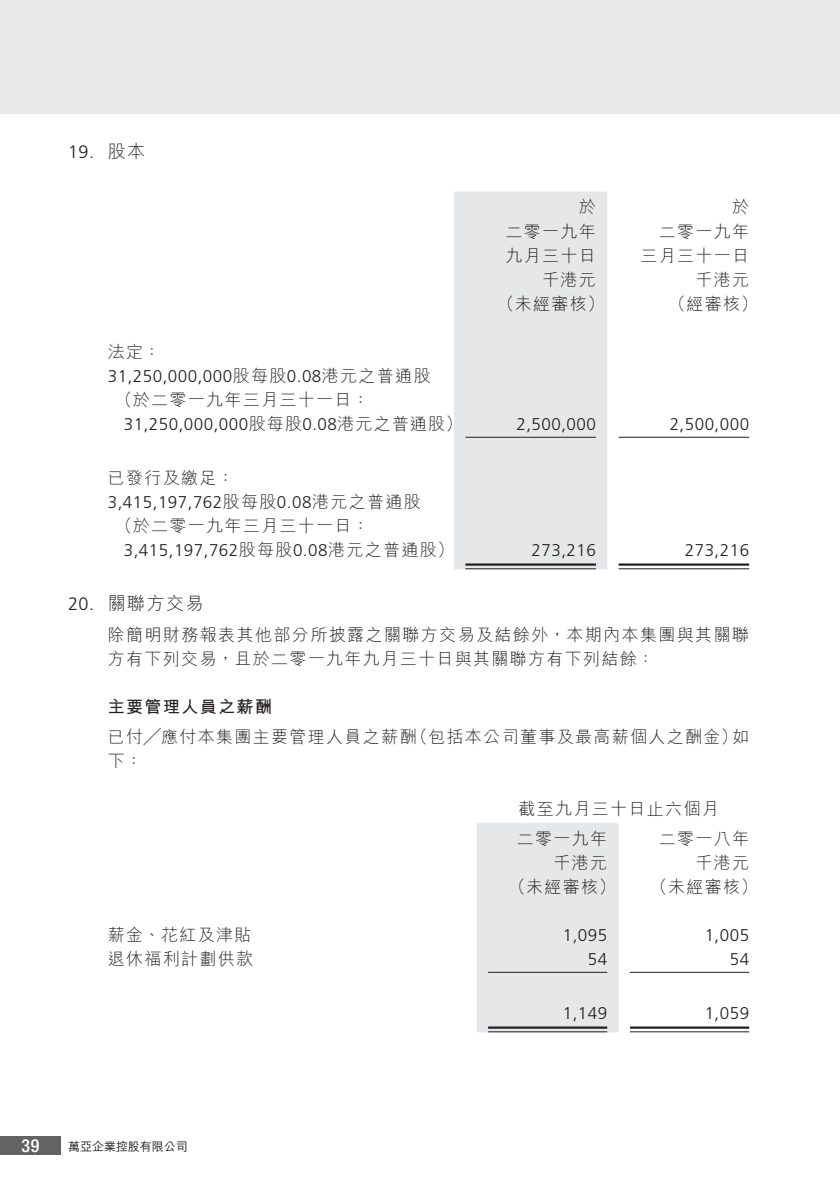
<style>
.page{position:relative;width:840px;height:1191px;background:#fff}
.page>*{position:absolute;margin:0;border:0;box-sizing:border-box;transform-origin:0 0}
.t1{font:300 18px "M Hei HK";letter-spacing:.08em;color:#231f20}
.t2{font:300 18px "Frutiger LT Std";color:#231f20}
.t3{font:500 condensed 18px "Helvetica Neue LT Std";color:#fff}
.t4{font:300 17px/24px "M Hei HK";letter-spacing:.08em;color:#231f20}
.t5{font:300 17px "Frutiger LT Std";letter-spacing:.03em;color:#231f20}
.t6{font:700 17px "M Hei HK";letter-spacing:.08em;color:#231f20}
.t7{font:500 12px "M Hei HK";letter-spacing:-.005em;color:#231f20}
.s1{font-family:"M Hei HK"}
</style>
<div class="page">
<div style="left:0;top:1136px;width:61px;height:18px;background:#636366"></div>
<div style="left:454px;top:192px;width:153px;height:377px;background:#e6e7e9"></div>
<hr style="left:465px;top:437px;width:130px;height:1px;background:#231f20">
<hr style="left:618px;top:437px;width:130px;height:1px;background:#231f20">
<hr style="left:465px;top:563px;width:130px;height:2px;background:#231f20">
<hr style="left:465px;top:568px;width:130px;height:1px;background:#231f20">
<hr style="left:618px;top:563px;width:130px;height:2px;background:#231f20">
<hr style="left:618px;top:568px;width:130px;height:1px;background:#231f20">
<div style="left:477px;top:823px;width:141px;height:209px;background:#e6e7e9"></div>
<hr style="left:488px;top:971px;width:119px;height:1px;background:#231f20">
<hr style="left:629px;top:971px;width:119px;height:1px;background:#231f20">
<hr style="left:488px;top:1026px;width:119px;height:2px;background:#231f20">
<hr style="left:488px;top:1031px;width:119px;height:1px;background:#231f20">
<hr style="left:629px;top:1026px;width:119px;height:2px;background:#231f20">
<hr style="left:629px;top:1031px;width:119px;height:1px;background:#231f20">
<p class="t2" style="left:68px;top:141px;width:28px">19.</p>
<p class="t2" style="left:68px;top:593px;width:28px">20.</p>
<p class="t1" style="left:108px;top:139px;width:39px">股本</p>
<p class="t4" style="left:108px;top:339px;width:54px">法定：</p>
<p class="t5" style="left:108px;top:366px;width:324px">31,250,000,000<span class="s1">股每股</span>0.08<span class="s1">港元之普通股</span></p>
<p class="t4" style="left:115px;top:387px;width:255px">（於二零一九年三月三十一日：</p>
<p class="t5" style="left:124px;top:414px;width:340px">31,250,000,000<span class="s1">股每股</span>0.08<span class="s1">港元之普通股(</span></p>
<p class="t4" style="left:108px;top:465px;width:128px">已發行及繳足：</p>
<p class="t5" style="left:108px;top:492px;width:314px">3,415,197,762<span class="s1">股每股</span>0.08<span class="s1">港元之普通股</span></p>
<p class="t4" style="left:115px;top:513px;width:255px">（於二零一九年三月三十一日：</p>
<p class="t5" style="left:124px;top:540px;width:332px">3,415,197,762<span class="s1">股每股</span>0.08<span class="s1">港元之普通股(</span></p>
<p class="t1" style="left:108px;top:590px;width:97px">關聯方交易</p>
<p class="t4" style="left:505px;top:195px;width:92px;text-align:justify;text-indent:73px">於二零一九年九月三十日</p>
<p class="t4" style="left:640px;top:195px;width:110px;text-align:right">於<br>二零一九年三月三十一日千港元</p>
<p class="t4" style="left:542px;top:267px;width:55px">千港元</p>
<p class="t4" style="left:497px;top:291px;width:108px">（未經審核）</p>
<p class="t4" style="left:668px;top:291px;width:90px">（經審核(</p>
<p class="t5" style="left:516px;top:414px;width:81px">2,500,000</p>
<p class="t5" style="left:669px;top:414px;width:81px">2,500,000</p>
<p class="t5" style="left:531px;top:540px;width:66px">273,216</p>
<p class="t5" style="left:684px;top:540px;width:66px">273,216</p>
<p class="t4" style="left:108px;top:622px;width:642px">除簡明財務報表其他部分所披露之關聯方交易及結餘外，本期內本集團與其關聯方有下列交易，且於二零一九年九月三十日與其關聯方有下列結餘：</p>
<p class="t6" style="left:108px;top:694px;width:166px">主要管理人員之薪酬</p>
<p class="t4" style="left:731px;top:724px;width:18px">如</p>
<p class="t4" style="left:108px;top:724px;width:310px">已付╱應付本集團主要管理人員之薪酬下：</p>
<p class="t4" style="left:410px;top:724px;width:328px">（包括本公司董事及最高薪個人之酬金）</p>
<p class="t4" style="left:658px;top:793px;width:92px;line-height:29.6px;text-indent:-140px">截至九月三十日止六個月<br>二零一八年</p>
<p class="t4" style="left:516px;top:825px;width:92px">二零一九年</p>
<p class="t4" style="left:108px;top:921px;width:145px">薪金、花紅及津貼</p>
<p class="t4" style="left:108px;top:945px;width:147px">退休福利計劃供款</p>
<p class="t4" style="left:553px;top:849px;width:55px">千港元</p>
<p class="t4" style="left:695px;top:849px;width:55px">千港元</p>
<p class="t4" style="left:508px;top:873px;width:108px">（未經審核）</p>
<p class="t4" style="left:650px;top:873px;width:108px">（未經審核(</p>
<p class="t5" style="left:562px;top:925px;width:46px">1,095</p>
<p class="t5" style="left:704px;top:925px;width:46px">1,005</p>
<p class="t5" style="left:587px;top:949px;width:21px">54</p>
<p class="t5" style="left:729px;top:949px;width:21px">54</p>
<p class="t5" style="left:562px;top:1003px;width:46px">1,149</p>
<p class="t5" style="left:704px;top:1003px;width:46px">1,059</p>
<p class="t3" style="left:22px;top:1134px;width:19px">39</p>
<p class="t7" style="left:68px;top:1137px;width:121px">萬亞企業控股有限公司</p>
</div>
